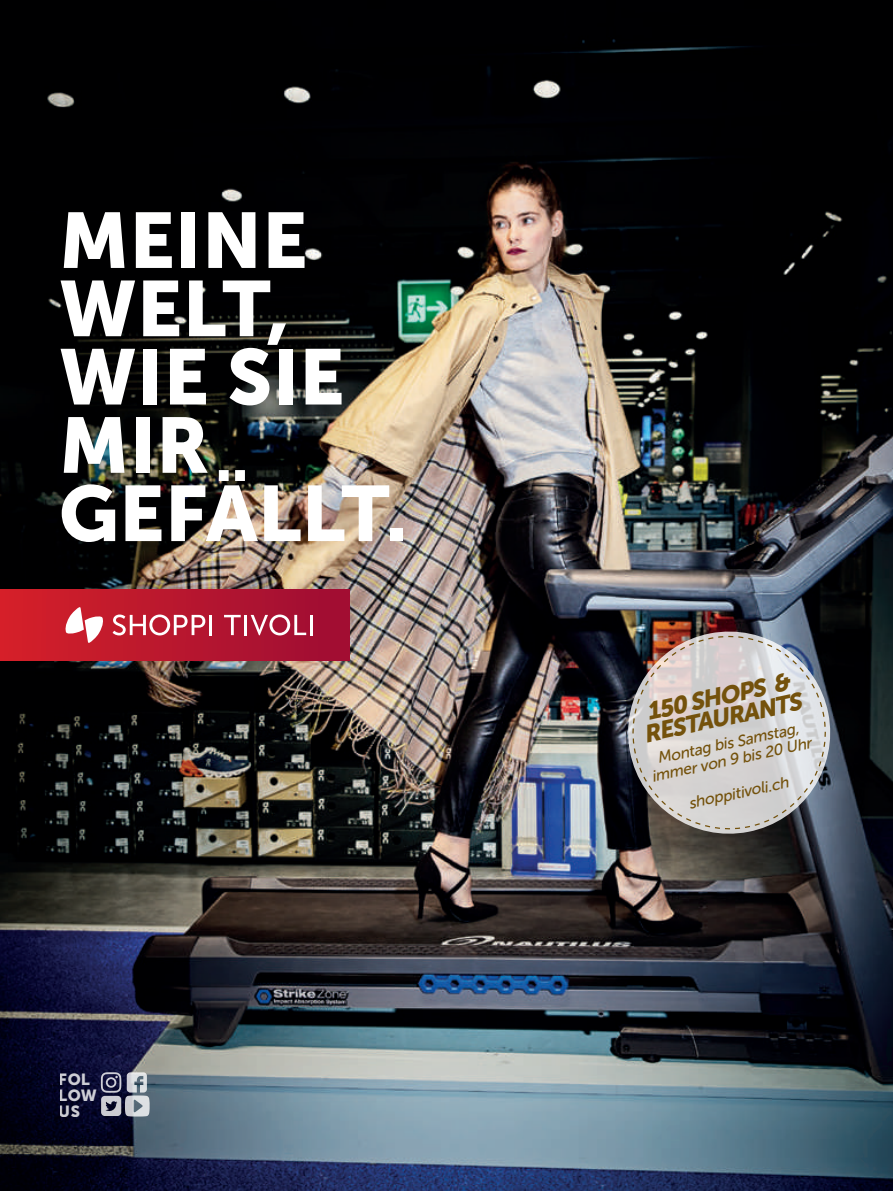
<style>
.page{position:relative;width:893px;height:1191px;background:#fff}
.page>*{position:absolute;margin:0;border:0;box-sizing:border-box;transform-origin:0 0}
.t1{font:77.85px/68.2px "Museo Sans 900";color:#fff}
.t2{font:italic 24.3px/21.3px "Museo Sans 900";color:#74520c;text-align:center}
.t3{font:16.05px/16px "Museo Sans 900";color:#fff}
.t4{font:italic 15.75px/17px "Museo Sans 500";color:#74520c;text-align:center}
</style>
<div class="page">
<img style="left:0;top:0;width:893px;height:1191px">
<div style="left:0;top:589px;width:350px;height:71px;background:linear-gradient(to right,#d52029,#9e0e34)"></div>
<svg style="left:65px;top:607px;width:39px;height:36px"></svg>
<svg style="left:113px;top:614px;width:92px;height:21px"></svg>
<hr style="left:209px;top:615px;width:3px;height:20px;background:#fff">
<svg style="left:224px;top:615px;width:17px;height:20px"></svg>
<hr style="left:244px;top:615px;width:3px;height:20px;background:#fff">
<hr style="left:310px;top:615px;width:3px;height:20px;background:#fff">
<svg style="left:251px;top:614px;width:55px;height:21px"></svg>
<img style="left:619px;top:623px;width:220px;height:219px">
<svg style="left:627px;top:630px;width:204px;height:204px;background:#b4b0b2"></svg>
<svg style="left:101px;top:1072px;width:49px;height:44px;background:#878a9a"></svg>
<svg style="left:52px;top:1164px;width:19px;height:27px"></svg>
<h1 class="t1" style="left:59px;top:206px;width:350px">MEINE<br>WELT,<br>WIE SIE<br>MIR<br>GEFÄLLT.</h1>
<p class="t3" style="left:59px;top:1070px;width:40px">FOL<br>LOW<br>US</p>
<h2 class="t2" style="left:637px;top:703px;width:162px;rotate:-12deg">150 SHOPS &amp;<br>RESTAURANTS</h2>
<p class="t4" style="left:646px;top:752px;width:165px;rotate:-12deg">Montag bis Samstag, immer von 9 bis 20 Uhr</p>
<p class="t4" style="left:687px;top:795px;width:103px;rotate:-12deg">shoppitivoli.ch</p>
</div>
